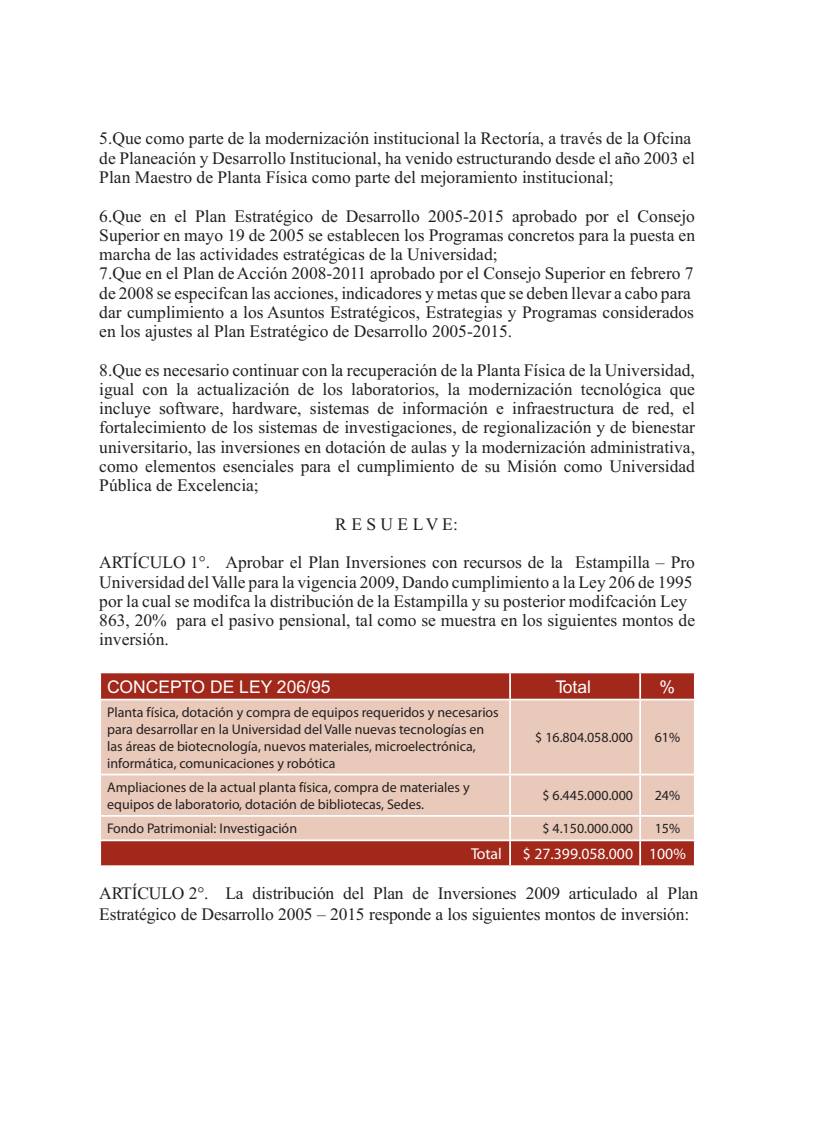
<style>
.page{position:relative;width:818px;height:1140px;background:#fff}
.page>*{position:absolute;margin:0;border:0;box-sizing:border-box;transform-origin:0 0}
.t1{font:17.5px/19.2px "Times New Roman";color:#231f20}
.t2{font:17.5px "Arial";color:#fff}
.t3{font:15.75px "Myriad Pro";color:#fff}
.t4{font:14px/16.8px "Myriad Pro";color:#231f20}
</style>
<div class="page">
<div style="left:101px;top:673px;width:592px;height:192px;background:#a1281b"></div>
<div style="left:101px;top:700px;width:592px;height:139px;background:#e9c9ba"></div>
<svg style="left:509px;top:673px;width:1px;height:25px"></svg>
<svg style="left:639px;top:673px;width:1px;height:25px"></svg>
<hr style="left:99px;top:698px;width:411px;height:2px;background:#fff">
<hr style="left:510px;top:698px;width:130px;height:2px;background:#fff">
<hr style="left:509px;top:700px;width:1px;height:73px;background:#fff">
<hr style="left:640px;top:698px;width:55px;height:2px;background:#fff">
<hr style="left:639px;top:700px;width:1px;height:73px;background:#fff">
<hr style="left:99px;top:773px;width:411px;height:2px;background:#fff">
<hr style="left:510px;top:773px;width:130px;height:2px;background:#fff">
<hr style="left:509px;top:775px;width:1px;height:39px;background:#fff">
<hr style="left:640px;top:773px;width:55px;height:2px;background:#fff">
<hr style="left:639px;top:775px;width:1px;height:39px;background:#fff">
<hr style="left:99px;top:814px;width:411px;height:2px;background:#fff">
<hr style="left:510px;top:814px;width:130px;height:2px;background:#fff">
<hr style="left:640px;top:814px;width:55px;height:2px;background:#fff">
<hr style="left:99px;top:839px;width:411px;height:2px;background:#fff">
<hr style="left:510px;top:839px;width:130px;height:2px;background:#fff">
<svg style="left:509px;top:816px;width:1px;height:49px"></svg>
<hr style="left:640px;top:839px;width:55px;height:2px;background:#fff">
<svg style="left:639px;top:816px;width:1px;height:49px"></svg>
<p class="t1" style="left:99px;top:131px;width:597px">5.Que como parte de la modernización institucional la Rectoría, a través de la Ofcina de Planeación y Desarrollo Institucional, ha venido estructurando desde el año 2003 el<br>Plan Maestro de Planta Física como parte del mejoramiento institucional;</p>
<p class="t1" style="left:99px;top:208px;width:597px">6.Que en el Plan Estratégico de Desarrollo 2005-2015 aprobado por el Consejo Superior en mayo 19 de 2005 se establecen los Programas concretos para la puesta en marcha de las actividades estratégicas de la Universidad;<br>7.Que en el Plan de Acción 2008-2011 aprobado por el Consejo Superior en febrero 7 de 2008 se especifcan las acciones, indicadores y metas que se deben llevar a cabo para dar cumplimiento a los Asuntos Estratégicos, Estrategias y Programas considerados en los ajustes al Plan Estratégico de Desarrollo 2005-2015.</p>
<p class="t1" style="left:99px;top:362px;width:597px;text-align:justify">8.Que es necesario continuar con la recuperación de la Planta Física de la Universidad, igual con la actualización de los laboratorios, la modernización tecnológica que incluye software, hardware, sistemas de información e infraestructura de red, el fortalecimiento de los sistemas de investigaciones, de regionalización y de bienestar universitario, las inversiones en dotación de aulas y la modernización administrativa, como elementos esenciales para el cumplimiento de su Misión como Universidad Pública de Excelencia;</p>
<p class="t1" style="left:335px;top:516px;width:124px">R E S U E LV E:</p>
<p class="t1" style="left:99px;top:554px;width:597px">ARTÍCULO 1°. Aprobar el Plan Inversiones con recursos de la Estampilla – Pro Universidad del Valle para la vigencia 2009, Dando cumplimiento a la Ley 206 de 1995 por la cual se modifca la distribución de la Estampilla y su posterior modifcación Ley 863, 20% para el pasivo pensional, tal como se muestra en los siguientes montos de inversión.</p>
<p class="t2" style="left:107px;top:679px;width:225px">CONCEPTO DE LEY 206/95</p>
<p class="t2" style="left:555px;top:679px;width:37px">Total</p>
<p class="t2" style="left:659px;top:679px;width:17px">%</p>
<p class="t4" style="left:107px;top:705px;width:393px">Planta física, dotación y compra de equipos requeridos y necesarios para desarrollar en la Universidad del Valle nuevas tecnologías en las áreas de biotecnología, nuevos materiales, microelectrónica, informática, comunicaciones y robótica</p>
<p class="t4" style="left:535px;top:730px;width:99px">$ 16.804.058.000</p>
<p class="t4" style="left:654px;top:730px;width:27px">61%</p>
<p class="t4" style="left:107px;top:780px;width:364px">Ampliaciones de la actual planta física, compra de materiales y equipos de laboratorio, dotación de bibliotecas, Sedes.</p>
<p class="t4" style="left:542px;top:788px;width:92px">$ 6.445.000.000</p>
<p class="t4" style="left:654px;top:788px;width:27px">24%</p>
<p class="t4" style="left:107px;top:821px;width:191px">Fondo Patrimonial: Investigación</p>
<p class="t4" style="left:542px;top:821px;width:92px">$ 4.150.000.000</p>
<p class="t4" style="left:654px;top:821px;width:27px">15%</p>
<p class="t3" style="left:471px;top:847px;width:32px">Total</p>
<p class="t3" style="left:522px;top:847px;width:164px">$ 27.399.058.000 100%</p>
<p class="t1" style="left:99px;top:883px;width:600px;line-height:21px">ARTÍCULO 2°. La distribución del Plan de Inversiones 2009 articulado al Plan<br>Estratégico de Desarrollo 2005 – 2015 responde a los siguientes montos de inversión:</p>
</div>
